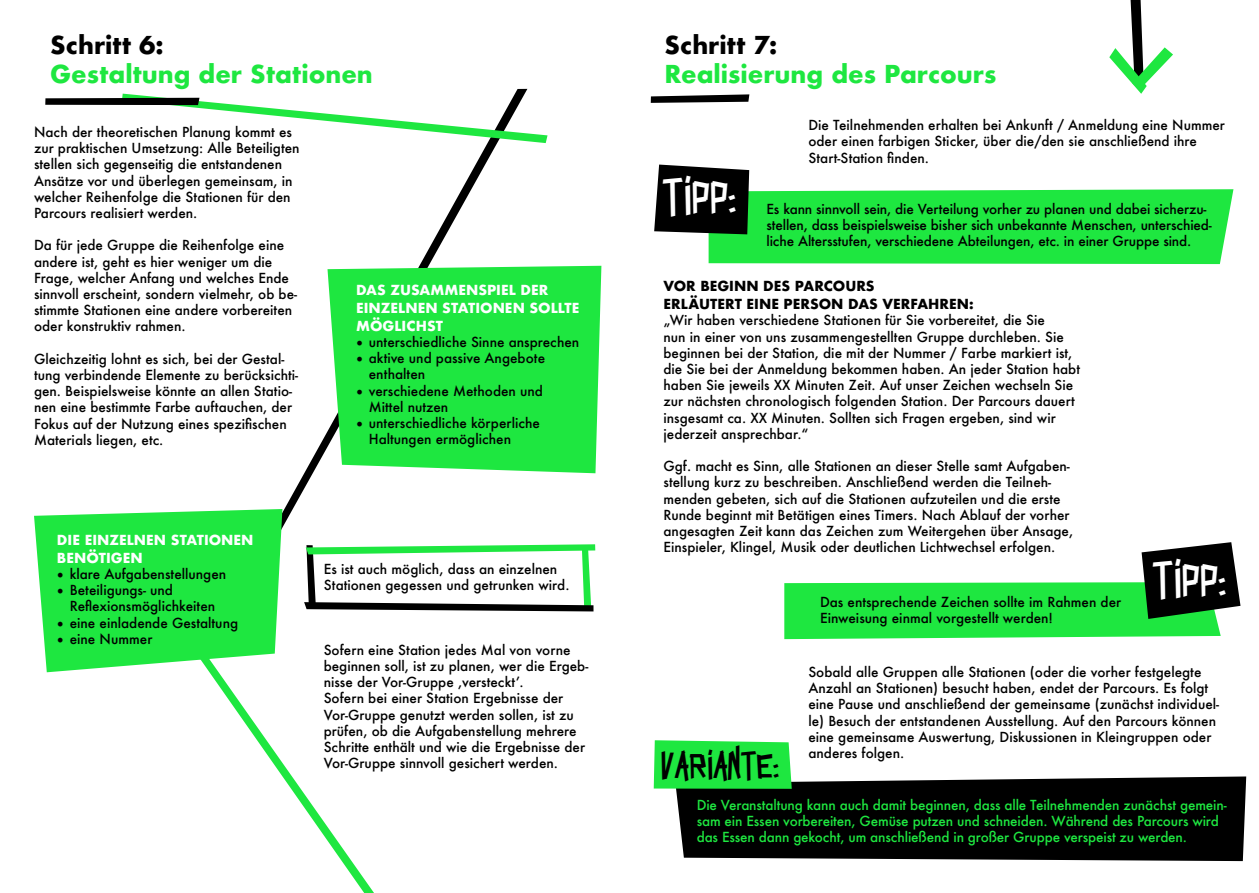
<style>
.page{position:relative;width:1259px;height:893px;background:#fff}
.page>*{position:absolute;margin:0;border:0;box-sizing:border-box;transform-origin:0 0}
.t1{font:45px "Intervisions 5 Sans";letter-spacing:-.01em;color:#fff}
.t2{font:34.35px "Intervisions 5 Sans";letter-spacing:-.01em;color:#000}
.t3{font:700 24px "Futura";color:#1ee740}
.t4{font:700 24px "Futura";color:#000}
.t5{font:500 13.5px/16.2px "Futura";color:#000}
.t6{font:500 13.5px/16.2px "Futura";letter-spacing:-.01em;color:#1ee740}
.t7{font:700 13.5px/18px "Futura";color:#fff}
.t8{font:700 13.5px/18px "Futura";color:#000}
.s1{font-family:"Minion Pro";font-weight:400;font-size:18px}
</style>
<div class="page">
<svg style="left:676px;top:776px;width:570px;height:85px;background:#0e0e0e"></svg>
<svg style="left:282px;top:89px;width:245px;height:439px"></svg>
<svg style="left:327px;top:266px;width:274px;height:207px;background:#2be74b"></svg>
<svg style="left:209px;top:672px;width:165px;height:221px"></svg>
<svg style="left:654px;top:165px;width:579px;height:99px"></svg>
<svg style="left:784px;top:542px;width:456px;height:97px"></svg>
<svg style="left:654px;top:740px;width:138px;height:49px;background:#27e647"></svg>
<svg style="left:45px;top:94px;width:502px;height:49px"></svg>
<svg style="left:651px;top:94px;width:98px;height:9px"></svg>
<svg style="left:304px;top:544px;width:291px;height:67px"></svg>
<svg style="left:34px;top:509px;width:248px;height:163px;background:#36e954"></svg>
<svg style="left:1109px;top:0;width:64px;height:94px"></svg>
<h3 class="t4" style="left:50px;top:28px;width:115px">Schritt 6:</h3>
<h3 class="t3" style="left:50px;top:56px;width:324px">Gestaltung der Stationen</h3>
<p class="t5" style="left:34px;top:124px;width:267px">Nach der theoretischen Planung kommt es zur praktischen Umsetzung: Alle Beteiligten stellen sich gegenseitig die entstandenen Ansätze vor und überlegen gemeinsam, in welcher Reihenfolge die Stationen für den Parcours realisiert werden.</p>
<p class="t5" style="left:34px;top:237px;width:265px">Da für jede Gruppe die Reihenfolge eine andere ist, geht es hier weniger um die Frage, welcher Anfang und welches Ende sinnvoll erscheint, sondern vielmehr, ob be&shy;stimmte Stationen eine andere vorbereiten oder konstruktiv rahmen.</p>
<p class="t5" style="left:34px;top:351px;width:266px">Gleichzeitig lohnt es sich, bei der Gestal&shy;tung verbindende Elemente zu berücksichti&shy;gen. Beispielsweise könnte an allen Statio&shy;nen eine bestimmte Farbe auftauchen, der Fokus auf der Nutzung eines spezifischen Materials liegen, etc.</p>
<p class="t7" style="left:356px;top:281px;width:225px">DAS ZUSAMMENSPIEL DER<br>EINZELNEN STATIONEN SOLLTE<br>MÖGLICHST</p>
<p class="t5" style="left:356px;top:334px;width:225px"><span class="s1">•</span> unterschiedliche Sinne ansprechen</p>
<p class="t5" style="left:369px;top:350px;width:178px;text-indent:-13px"><span class="s1">•</span> aktive und passive Angebote enthalten</p>
<p class="t5" style="left:369px;top:382px;width:176px;text-indent:-13px"><span class="s1">•</span> verschiedene Methoden und<br>Mittel nutzen</p>
<p class="t5" style="left:369px;top:415px;width:173px;text-indent:-13px"><span class="s1">•</span> unterschiedliche körperliche<br>Haltungen ermöglichen</p>
<p class="t7" style="left:57px;top:531px;width:198px">DIE EINZELNEN STATIONEN<br>BENÖTIGEN</p>
<p class="t5" style="left:57px;top:566px;width:171px"><span class="s1">•</span> klare Aufgabenstellungen</p>
<p class="t5" style="left:70px;top:582px;width:147px;text-indent:-13px"><span class="s1">•</span> Beteiligungs- und<br>Reflexionsmöglichkeiten</p>
<p class="t5" style="left:57px;top:614px;width:183px"><span class="s1">•</span> eine einladende Gestaltung</p>
<p class="t5" style="left:57px;top:631px;width:97px"><span class="s1">•</span> eine Nummer</p>
<p class="t5" style="left:324px;top:560px;width:247px">Es ist auch möglich, dass an einzelnen<br>Stationen gegessen und getrunken wird.</p>
<p class="t5" style="left:324px;top:641px;width:266px">Sofern eine Station jedes Mal von vorne beginnen soll, ist zu planen, wer die Ergeb&shy;nisse der Vor-Gruppe ,versteckt’.<br>Sofern bei einer Station Ergebnisse der Vor-Gruppe genutzt werden sollen, ist zu prüfen, ob die Aufgabenstellung mehrere Schritte enthält und wie die Ergebnisse der Vor-Gruppe sinnvoll gesichert werden.</p>
<h3 class="t4" style="left:664px;top:28px;width:114px">Schritt 7:</h3>
<h3 class="t3" style="left:664px;top:56px;width:333px">Realisierung des Parcours</h3>
<h1 class="t1" style="left:664px;top:171px;width:76px">TIPP:</h1>
<p class="t5" style="left:808px;top:117px;width:418px">Die Teilnehmenden erhalten bei Ankunft / Anmeldung eine Nummer oder einen farbigen Sticker, über die/den sie anschließend ihre<br>Start-Station finden.</p>
<p class="t5" style="left:766px;top:200px;width:447px">Es kann sinnvoll sein, die Verteilung vorher zu planen und dabei sicherzu&shy;stellen, dass beispielsweise bisher sich unbekannte Menschen, unterschied&shy;liche Altersstufen, verschiedene Abteilungen, etc. in einer Gruppe sind.</p>
<p class="t8" style="left:663px;top:277px;width:312px">VOR BEGINN DES PARCOURS<br>ERLÄUTERT EINE PERSON DAS VERFAHREN:</p>
<p class="t5" style="left:663px;top:312px;width:418px">„Wir haben verschiedene Stationen für Sie vorbereitet, die Sie<br>nun in einer von uns zusammengestellten Gruppe durchleben. Sie beginnen bei der Station, die mit der Nummer / Farbe markiert ist, die Sie bei der Anmeldung bekommen haben. An jeder Station habt haben Sie jeweils XX Minuten Zeit. Auf unser Zeichen wechseln Sie zur nächsten chronologisch folgenden Station. Der Parcours dauert insgesamt ca. XX Minuten. Sollten sich Fragen ergeben, sind wir jederzeit ansprechbar.“</p>
<p class="t5" style="left:663px;top:458px;width:411px">Ggf. macht es Sinn, alle Stationen an dieser Stelle samt Aufgaben&shy;stellung kurz zu beschreiben. Anschließend werden die Teilneh&shy;menden gebeten, sich auf die Stationen aufzuteilen und die erste Runde beginnt mit Betätigen eines Timers. Nach Ablauf der vorher angesagten Zeit kann das Zeichen zum Weitergehen über Ansage, Einspieler, Klingel, Musik oder deutlichen Lichtwechsel erfolgen.</p>
<p class="t5" style="left:820px;top:594px;width:303px">Das entsprechende Zeichen sollte im Rahmen der<br>Einweisung einmal vorgestellt werden!</p>
<h1 class="t1" style="left:1154px;top:553px;width:76px">TIPP:</h1>
<h2 class="t2" style="left:661px;top:746px;width:121px">VARIANTE:</h2>
<p class="t5" style="left:808px;top:664px;width:412px">Sobald alle Gruppen alle Stationen (oder die vorher festgelegte Anzahl an Stationen) besucht haben, endet der Parcours. Es folgt eine Pause und anschließend der gemeinsame (zunächst individuel&shy;le) Besuch der entstandenen Ausstellung. Auf den Parcours können eine gemeinsame Auswertung, Diskussionen in Kleingruppen oder anderes folgen.</p>
<p class="t6" style="left:696px;top:796px;width:531px">Die Veranstaltung kann auch damit beginnen, dass alle Teilnehmenden zunächst gemein&shy;sam ein Essen vorbereiten, Gemüse putzen und schneiden. Während des Parcours wird das Essen dann gekocht, um anschließend in großer Gruppe verspeist zu werden.</p>
</div>
